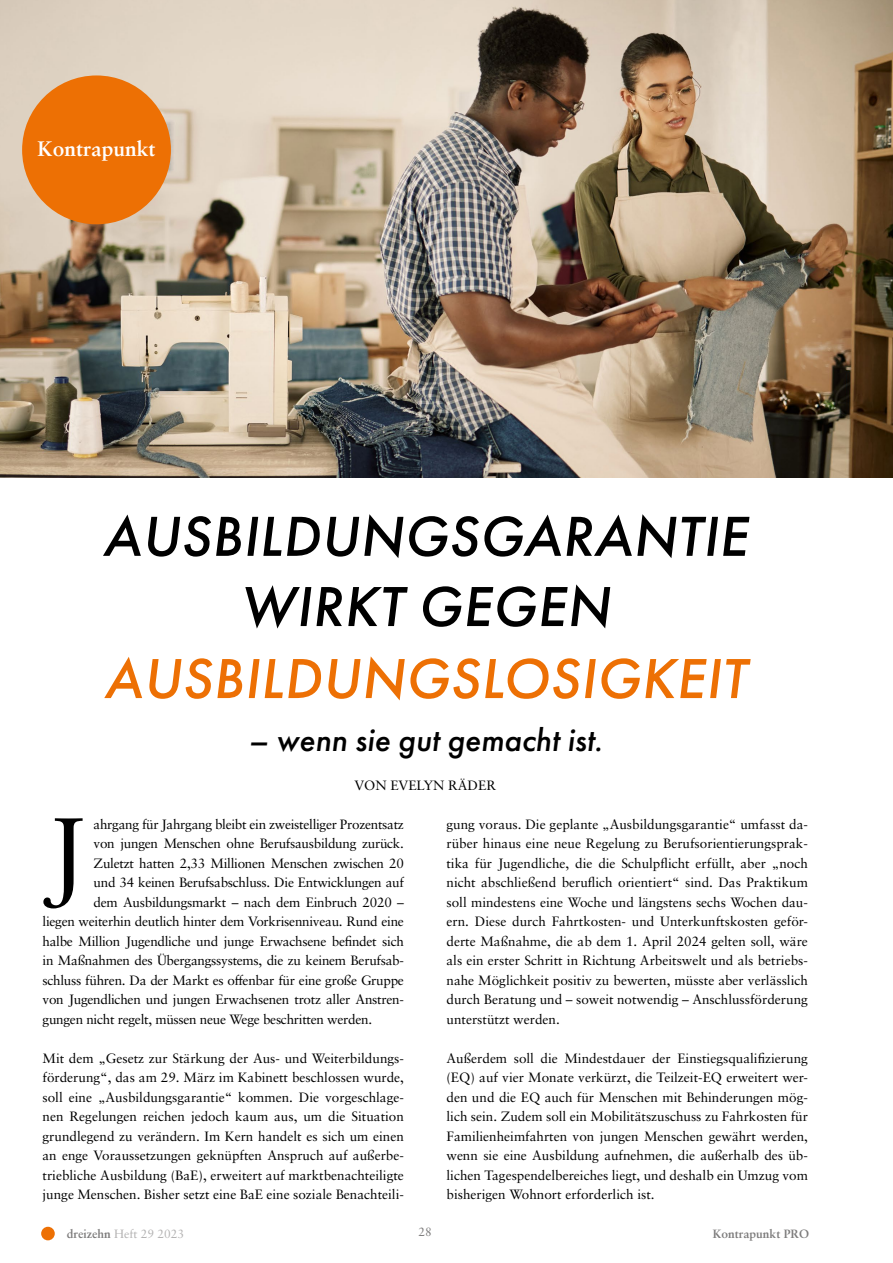
<style>
.page{position:relative;width:893px;height:1263px;background:#fff}
.page>*{position:absolute;margin:0;border:0;box-sizing:border-box;transform-origin:0 0}
._5_Fließtext_Einleit{font:99px "Sabon LT Pro";color:#000}
._1_Überschriften_Art{font:italic 500 58.5px/71.1px "Futura PT";letter-spacing:.01em;color:#000;text-align:center}
._2_Unterüberschrifte{font:italic 500 33px "Futura PT";color:#000}
.t1{font:700 21px "Sabon LT Pro";color:#fff}
._4_Fließtext{font:13.5px/19.5px "Sabon LT Pro";color:#000;text-align:justify}
._4_Fließtext-2{font:13.5px "Sabon LT Pro";letter-spacing:-.02em;color:#000}
.t2{font:12px "Sabon LT Pro";color:#b3b2b2}
.t3{font:700 12px "Sabon LT Pro";color:#7c7b7b}
.t4{font:12px "Sabon LT Pro";color:#7c7b7b}
.s1{color:#ed7004}
.s2{font-weight:700;color:#7c7b7b}
</style>
<div class="page">
<div style="left:41px;top:1227px;width:14px;height:13px;background:#ed7004;border-radius:50%"></div>
<img style="left:0;top:0;width:893px;height:478px">
<div style="left:22px;top:75px;width:149px;height:149px;background:#ed7004;border-radius:50%"></div>
<p class="t1" style="left:38px;top:135px;width:119px">Kontrapunkt</p>
<p class="_1_Überschriften_Art" style="left:103px;top:501px;width:646px">AUSBILDUNGSGARANTIE<br>WIRKT GEGEN<br><span class="s1">AUSBILDUNGSLOSIGKEIT</span></p>
<p class="_2_Unterüberschrifte" style="left:248px;top:719px;width:356px">– wenn sie gut gemacht ist.</p>
<p class="_4_Fließtext" style="left:354px;top:775px;width:143px">VON EVELYN RÄDER</p>
<p class="_4_Fließtext" style="left:94px;top:814px;width:312px">ahrgang für Jahrgang bleibt ein zweistelliger Prozentsatz</p>
<p class="_4_Fließtext" style="left:94px;top:833px;width:312px">von jungen Menschen ohne Berufsausbildung zurück.</p>
<p class="_4_Fließtext" style="left:94px;top:853px;width:312px">Zuletzt hatten 2,33 Millionen Menschen zwischen 20</p>
<p class="_4_Fließtext-2" style="left:94px;top:874px;width:312px">und 34 keinen Berufsabschluss. Die Entwicklungen auf</p>
<p class="_4_Fließtext-2" style="left:94px;top:894px;width:312px">dem Ausbildungsmarkt – nach dem Einbruch 2020 –</p>
<p class="_4_Fließtext" style="left:43px;top:911px;width:363px">liegen weiterhin deutlich hinter dem Vorkrisenniveau. Rund eine</p>
<p class="_4_Fließtext-2" style="left:43px;top:933px;width:363px">halbe Million Jugendliche und junge Erwachsene befindet sich</p>
<p class="_4_Fließtext-2" style="left:43px;top:952px;width:363px">in Maßnahmen des Übergangssystems, die zu keinem Berufsab-</p>
<p class="_4_Fließtext-2" style="left:43px;top:972px;width:363px">schluss führen. Da der Markt es offenbar für eine große Gruppe</p>
<p class="_4_Fließtext" style="left:43px;top:989px;width:363px">von Jugendlichen und jungen Erwachsenen trotz aller Anstren-</p>
<p class="_4_Fließtext" style="left:43px;top:1009px;width:331px">gungen nicht regelt, müssen neue Wege beschritten werden.</p>
<p class="_4_Fließtext" style="left:43px;top:1048px;width:363px">Mit dem „Gesetz zur Stärkung der Aus- und Weiterbildungs&shy;förderung“, das am 29. März im Kabinett beschlossen wurde, soll eine „Ausbildungsgarantie“ kommen. Die vorgeschlage&shy;nen Regelungen reichen jedoch kaum aus, um die Situation grundlegend zu verändern. Im Kern handelt es sich um einen an enge Voraussetzungen geknüpften Anspruch auf außerbe&shy;triebliche Ausbildung (BaE), erweitert auf marktbenachteiligte junge Menschen. Bisher setzt eine BaE eine soziale Benachteili-</p>
<p class="_5_Fließtext_Einleit" style="left:47px;top:791px;width:40px">J</p>
<p class="_4_Fließtext" style="left:446px;top:814px;width:363px">gung voraus. Die geplante „Ausbildungsgarantie“ umfasst da&shy;rüber hinaus eine neue Regelung zu Berufsorientierungsprak&shy;tika für Jugendliche, die die Schulpflicht erfüllt, aber „noch nicht abschließend beruflich orientiert“ sind. Das Praktikum soll mindestens eine Woche und längstens sechs Wochen dau&shy;ern. Diese durch Fahrtkosten- und Unterkunftskosten geför&shy;derte Maßnahme, die ab dem 1. April 2024 gelten soll, wäre als ein erster Schritt in Richtung Arbeitswelt und als betriebs&shy;nahe Möglichkeit positiv zu bewerten, müsste aber verlässlich durch Beratung und – soweit notwendig – Anschlussförderung unterstützt werden.</p>
<p class="_4_Fließtext" style="left:446px;top:1048px;width:363px">Außerdem soll die Mindestdauer der Einstiegsqualifizierung (EQ) auf vier Monate verkürzt, die Teilzeit-EQ erweitert wer&shy;den und die EQ auch für Menschen mit Behinderungen mög&shy;lich sein. Zudem soll ein Mobilitätszuschuss zu Fahrkosten für Familienheimfahrten von jungen Menschen gewährt werden, wenn sie eine Ausbildung aufnehmen, die außerhalb des üb&shy;lichen Tagespendelbereiches liegt, und deshalb ein Umzug vom bisherigen Wohnort erforderlich ist.</p>
<p class="t3" style="left:713px;top:1226px;width:98px">Kontrapunkt PRO</p>
<p class="t2" style="left:67px;top:1226px;width:119px"><span class="s2">dreizehn</span> Heft 29 2023</p>
<p class="t4" style="left:419px;top:1224px;width:15px">28</p>
</div>
